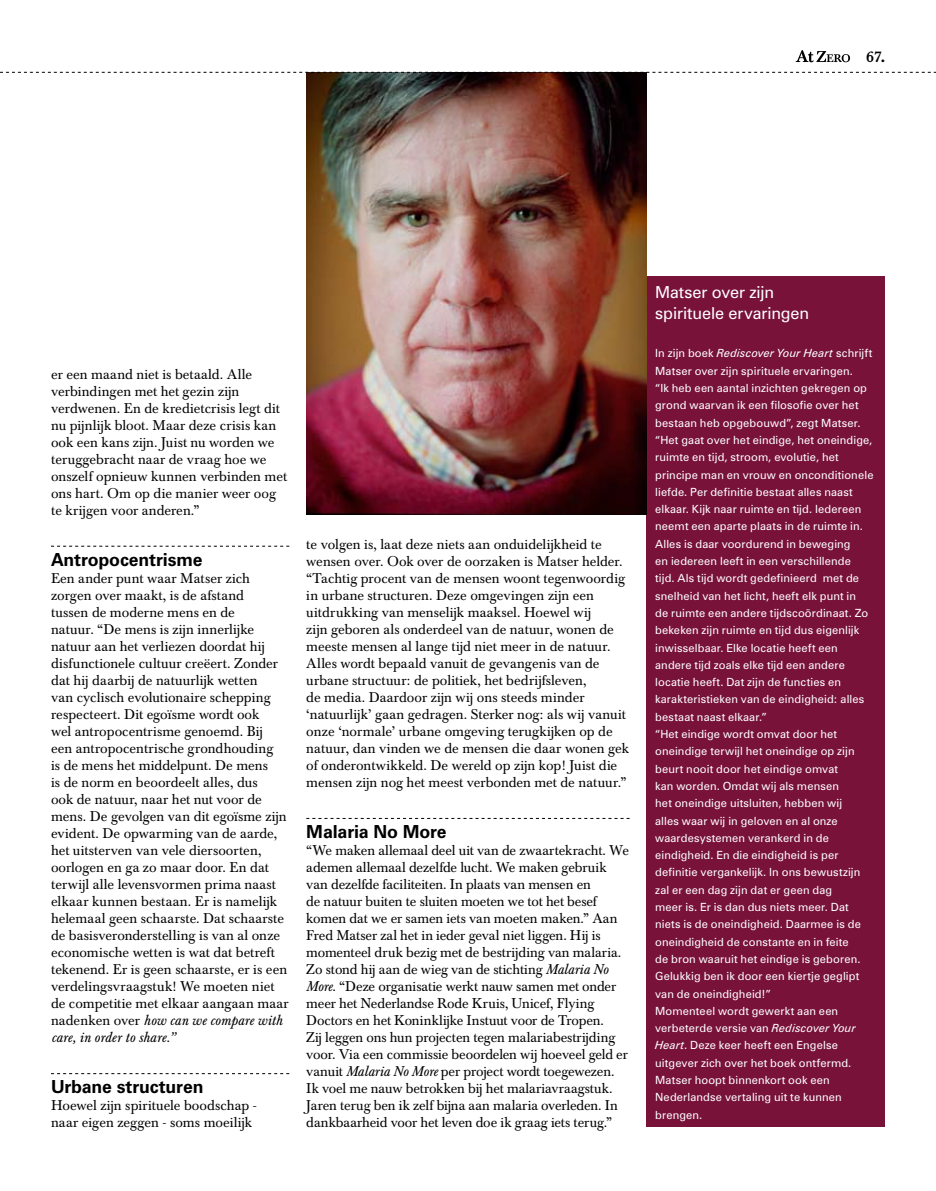
<style>
.page{position:relative;width:936px;height:1191px;background:#fff}
.page>*{position:absolute;margin:0;border:0;box-sizing:border-box;transform-origin:0 0}
.t1{font:700 18px "Zurich BT";letter-spacing:-.01em;color:#000}
.t2{font:16.5px/21.3px "Zurich BT";letter-spacing:-.005em;color:#fff}
.t3{font:500 15px "Baskerville BE";color:#000}
.t4{font:13.95px/17px "Baskerville BE";color:#000}
.t5{font:11.25px/17.2px "Zurich BT";letter-spacing:.01em;color:#fff}
.s1{font-style:italic}
</style>
<div class="page">
<svg style="left:51px;top:546px;width:238px;height:1px"></svg>
<svg style="left:51px;top:1073px;width:238px;height:1px"></svg>
<div style="left:646px;top:276px;width:238px;height:851px;background:#781239"></div>
<img style="left:306px;top:73px;width:340px;height:441px">
<svg style="left:306px;top:818px;width:323px;height:1px"></svg>
<svg style="left:0;top:72px;width:935px;height:1px"></svg>
<svg style="left:795px;top:50px;width:55px;height:12px"></svg>
<p class="t3" style="left:866px;top:49px;width:20px">67.</p>
<p class="t4" style="left:51px;top:366px;width:237px">er een maand niet is betaald. Alle verbindingen met het gezin zijn verdwenen. En de kredietcrisis legt dit nu pijnlijk bloot. Maar deze crisis kan ook een kans zijn. Juist nu worden we teruggebracht naar de vraag hoe we onszelf opnieuw kunnen verbinden met ons hart. Om op die manier weer oog te krijgen voor anderen.”</p>
<p class="t1" style="left:51px;top:548px;width:153px">Antropocentrisme</p>
<p class="t4" style="left:51px;top:570px;width:239px">Een ander punt waar Matser zich zorgen over maakt, is de afstand<br>tussen de moderne mens en de<br>natuur. “De mens is zijn innerlijke natuur aan het verliezen doordat hij disfunctionele cultuur creëert. Zonder dat hij daarbij de natuurlijk wetten<br>van cyclisch evolutionaire schepping respecteert. Dit egoïsme wordt ook<br>wel antropocentrisme genoemd. Bij<br>een antropocentrische grondhouding<br>is de mens het middelpunt. De mens<br>is de norm en beoordeelt alles, dus<br>ook de natuur, naar het nut voor de mens. De gevolgen van dit egoïsme zijn evident. De opwarming van de aarde, het uitsterven van vele diersoorten, oorlogen en ga zo maar door. En dat terwijl alle levensvormen prima naast elkaar kunnen bestaan. Er is namelijk helemaal geen schaarste. Dat schaarste de basisveronderstelling is van al onze economische wetten is wat dat betreft tekenend. Er is geen schaarste, er is een verdelingsvraagstuk! We moeten niet de competitie met elkaar aangaan maar nadenken over <span class="s1">how can we compare with care, in order to share.”</span></p>
<p class="t1" style="left:51px;top:1075px;width:154px">Urbane structuren</p>
<p class="t4" style="left:51px;top:1097px;width:207px">Hoewel zijn spirituele boodschap - naar eigen zeggen - soms moeilijk</p>
<p class="t4" style="left:306px;top:536px;width:324px">te volgen is, laat deze niets aan onduidelijkheid te wensen over. Ook over de oorzaken is Matser helder. “Tachtig procent van de mensen woont tegenwoordig in urbane structuren. Deze omgevingen zijn een uitdrukking van menselijk maaksel. Hoewel wij<br>zijn geboren als onderdeel van de natuur, wonen de meeste mensen al lange tijd niet meer in de natuur.<br>Alles wordt bepaald vanuit de gevangenis van de urbane structuur: de politiek, het bedrijfsleven,<br>de media. Daardoor zijn wij ons steeds minder ‘natuurlijk’ gaan gedragen. Sterker nog: als wij vanuit onze ‘normale’ urbane omgeving terugkijken op de natuur, dan vinden we de mensen die daar wonen gek of onderontwikkeld. De wereld op zijn kop! Juist die mensen zijn nog het meest verbonden met de natuur.”</p>
<p class="t1" style="left:306px;top:820px;width:142px">Malaria No More</p>
<p class="t4" style="left:306px;top:842px;width:324px">“We maken allemaal deel uit van de zwaartekracht. We ademen allemaal dezelfde lucht. We maken gebruik van dezelfde faciliteiten. In plaats van mensen en<br>de natuur buiten te sluiten moeten we tot het besef komen dat we er samen iets van moeten maken.” Aan Fred Matser zal het in ieder geval niet liggen. Hij is momenteel druk bezig met de bestrijding van malaria.<br>Zo stond hij aan de wieg van de stichting <span class="s1">Malaria No More</span>. “Deze organisatie werkt nauw samen met onder meer het Nederlandse Rode Kruis, Unicef, Flying Doctors en het Koninklijke Instuut voor de Tropen.<br>Zij leggen ons hun projecten tegen malariabestrijding voor. Via een commissie beoordelen wij hoeveel geld er vanuit <span class="s1">Malaria No More</span> per project wordt toegewezen.<br>Ik voel me nauw betrokken bij het malariavraagstuk.<br>Jaren terug ben ik zelf bijna aan malaria overleden. In dankbaarheid voor het leven doe ik graag iets terug.”</p>
<p class="t2" style="left:655px;top:281px;width:156px">Matser over zijn spirituele ervaringen</p>
<p class="t5" style="left:655px;top:345px;width:220px">In zijn boek <span class="s1">Rediscover Your Heart</span> schrijft Matser over zijn spirituele ervaringen.<br>“Ik heb een aantal inzichten gekregen op grond waarvan ik een filosofie over het bestaan heb opgebouwd”, zegt Matser. “Het gaat over het eindige, het oneindige, ruimte en tijd, stroom, evolutie, het principe man en vrouw en onconditionele liefde. Per definitie bestaat alles naast elkaar. Kijk naar ruimte en tijd. Iedereen neemt een aparte plaats in de ruimte in.<br>Alles is daar voordurend in beweging<br>en iedereen leeft in een verschillende<br>tijd. Als tijd wordt gedefinieerd met de snelheid van het licht, heeft elk punt in<br>de ruimte een andere tijdscoördinaat. Zo bekeken zijn ruimte en tijd dus eigenlijk inwisselbaar. Elke locatie heeft een andere tijd zoals elke tijd een andere locatie heeft. Dat zijn de functies en karakteristieken van de eindigheid: alles bestaat naast elkaar.”<br>“Het eindige wordt omvat door het oneindige terwijl het oneindige op zijn beurt nooit door het eindige omvat<br>kan worden. Omdat wij als mensen<br>het oneindige uitsluiten, hebben wij<br>alles waar wij in geloven en al onze waardesystemen verankerd in de eindigheid. En die eindigheid is per definitie vergankelijk. In ons bewustzijn zal er een dag zijn dat er geen dag<br>meer is. Er is dan dus niets meer. Dat niets is de oneindigheid. Daarmee is de oneindigheid de constante en in feite<br>de bron waaruit het eindige is geboren.<br>Gelukkig ben ik door een kiertje geglipt van de oneindigheid!”<br>Momenteel wordt gewerkt aan een verbeterde versie van <span class="s1">Rediscover Your Heart</span>. Deze keer heeft een Engelse uitgever zich over het boek ontfermd.<br>Matser hoopt binnenkort ook een Nederlandse vertaling uit te kunnen brengen.</p>
</div>
